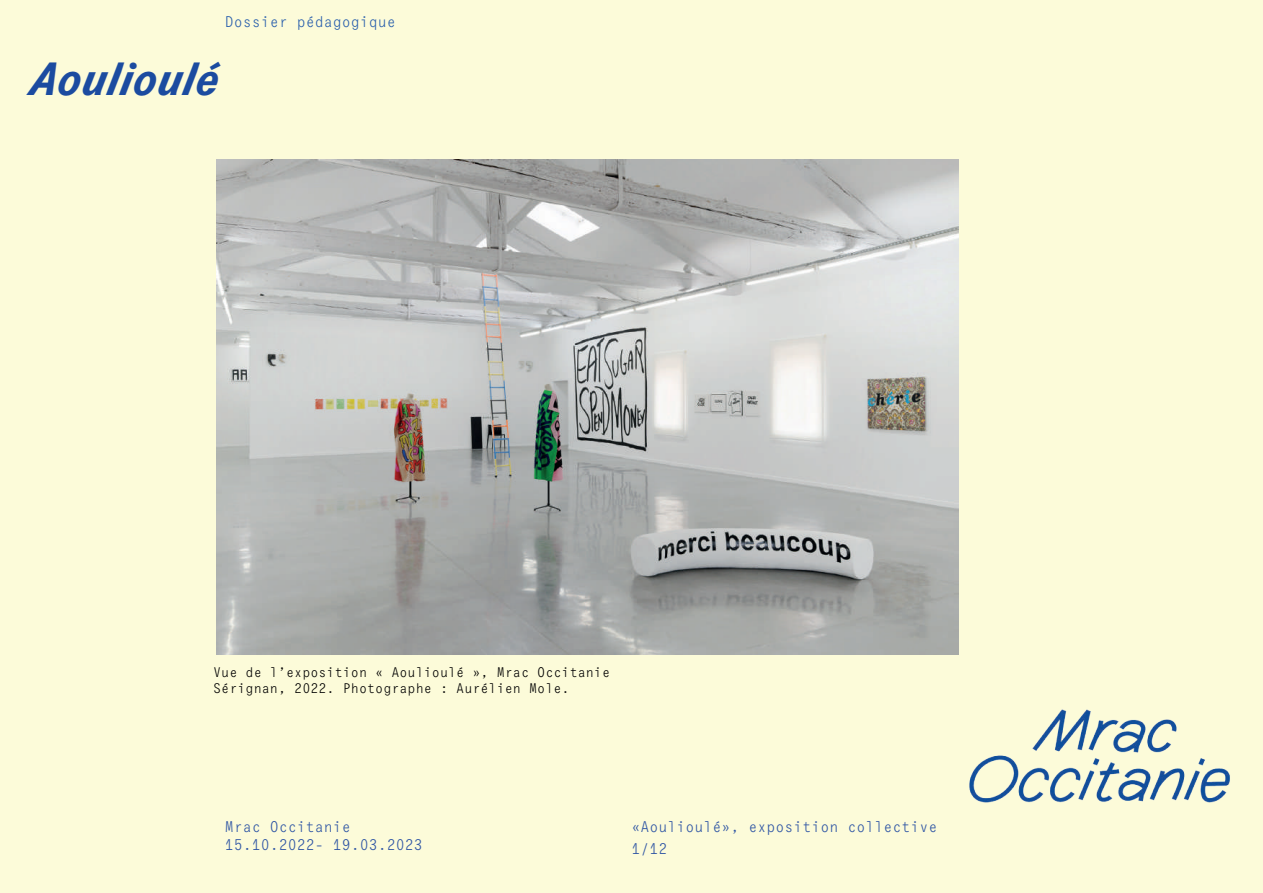
<style>
.page{position:relative;width:1263px;height:893px;background:#fcfbd9}
.page>*{position:absolute;margin:0;border:0;box-sizing:border-box;transform-origin:0 0}
.t1{font:italic 700 45px "Agipo";color:#1b4ba0}
.t2{font:15px/21.6px "Agipo Mono";color:#2e55a4}
.t3{font:15px "Agipo Mono";color:#295fac}
.t4{font:13.5px/16.5px "Agipo Mono";color:#000}
</style>
<div class="page">
<img style="left:969px;top:709px;width:261px;height:94px">
<img style="left:216px;top:159px;width:742px;height:495px">
<p class="t3" style="left:225px;top:10px;width:173px">Dossier pédagogique</p>
<h1 class="t1" style="left:30px;top:43px;width:191px">Aoulioulé</h1>
<p class="t4" style="left:213px;top:662px;width:398px">Vue de l’exposition « Aoulioulé », Mrac Occitanie<br>Sérignan, 2022. Photographe : Aurélien Mole.</p>
<p class="t2" style="left:225px;top:817px;width:200px;line-height:18px">Mrac Occitanie<br>15.10.2022- 19.03.2023</p>
<p class="t2" style="left:631px;top:815px;width:308px">«Aoulioulé», exposition collective<br>1/12</p>
</div>
